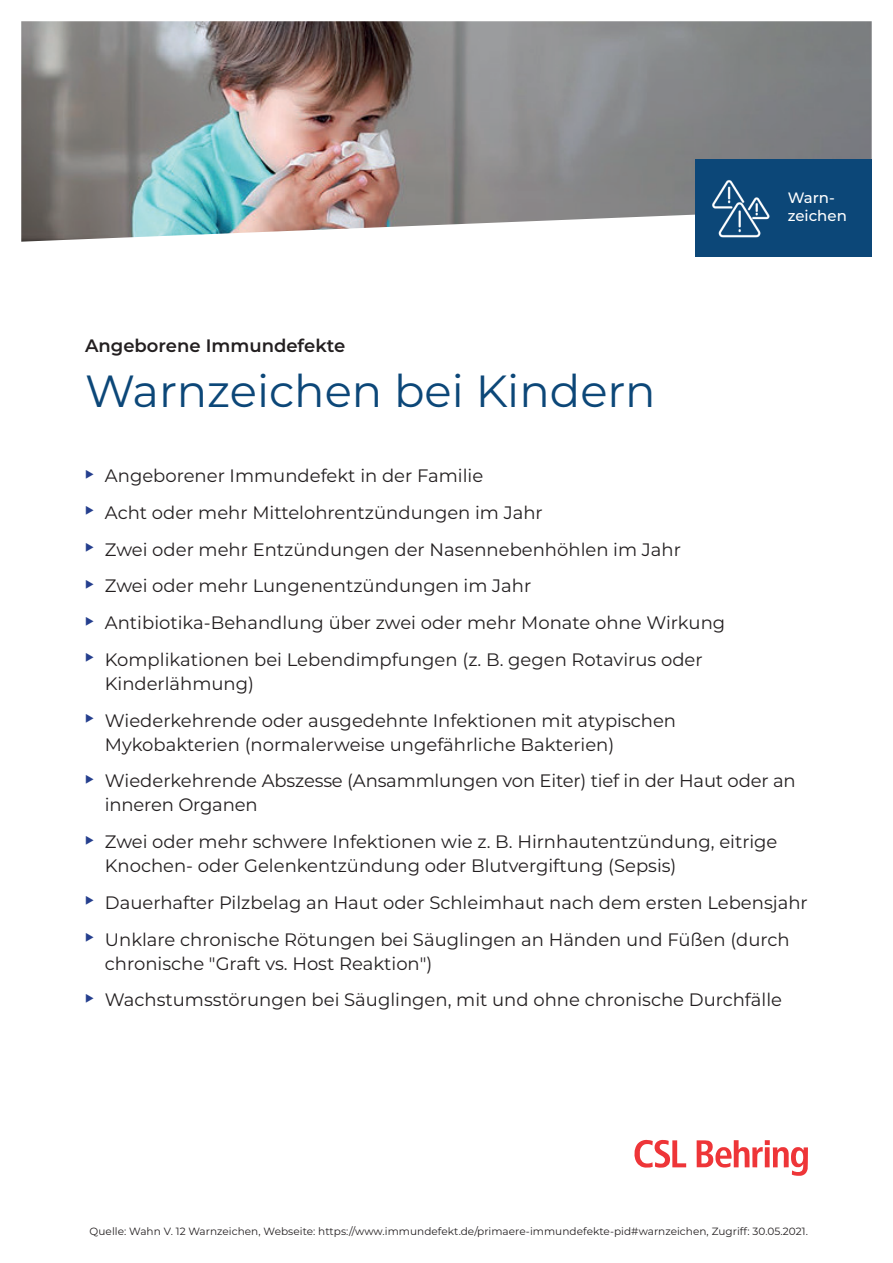
<style>
.page{position:relative;width:893px;height:1263px;background:#fff}
.page>*{position:absolute;margin:0;border:0;box-sizing:border-box;transform-origin:0 0}
.t1{font:45px "Montserrat";color:#0c4778}
.t2{font:18px/24px "Montserrat";color:#231f20}
.t3{font:600 18px "Montserrat";color:#231f20}
.t4{font:500 15px/18px "Montserrat";color:#fff}
.t5{font:10.5px "Montserrat";letter-spacing:.005em;color:#231f20}
</style>
<div class="page">
<img style="left:21px;top:21px;width:851px;height:221px">
<div style="left:695px;top:159px;width:177px;height:98px;background:#0c4778"></div>
<img style="left:712px;top:180px;width:58px;height:58px">
<svg style="left:634px;top:1140px;width:52px;height:28px"></svg>
<svg style="left:697px;top:1140px;width:111px;height:36px"></svg>
<p class="t3" style="left:85px;top:333px;width:262px">Angeborene Immundefekte</p>
<h1 class="t1" style="left:85px;top:360px;width:572px">Warnzeichen bei Kindern</h1>
<p class="t4" style="left:788px;top:189px;width:61px">Warn&shy;zeichen</p>
<p class="t2" style="left:85px;top:463px;width:400px"><sup>◆</sup> Angeborener Immundefekt in der Familie</p>
<p class="t2" style="left:85px;top:500px;width:459px"><sup>◆</sup> Acht oder mehr Mittelohrentzündungen im Jahr</p>
<p class="t2" style="left:85px;top:536px;width:597px"><sup>◆</sup> Zwei oder mehr Entzündungen der Nasennebenhöhlen im Jahr</p>
<p class="t2" style="left:85px;top:573px;width:448px"><sup>◆</sup> Zwei oder mehr Lungenentzündungen im Jahr</p>
<p class="t2" style="left:85px;top:610px;width:642px"><sup>◆</sup> Antibiotika-Behandlung über zwei oder mehr Monate ohne Wirkung</p>
<p class="t2" style="left:105px;top:647px;width:599px;text-indent:-20px"><sup>◆</sup> Komplikationen bei Lebendimpfungen (z. B. gegen Rotavirus oder<br>Kinderlähmung)</p>
<p class="t2" style="left:105px;top:707px;width:573px;text-indent:-20px"><sup>◆</sup> Wiederkehrende oder ausgedehnte Infektionen mit atypischen<br>Mykobakterien (normalerweise ungefährliche Bakterien)</p>
<p class="t2" style="left:105px;top:768px;width:692px;text-indent:-20px"><sup>◆</sup> Wiederkehrende Abszesse (Ansammlungen von Eiter) tief in der Haut oder an inneren Organen</p>
<p class="t2" style="left:105px;top:829px;width:674px;text-indent:-20px"><sup>◆</sup> Zwei oder mehr schwere Infektionen wie z. B. Hirnhautentzündung, eitrige<br>Knochen- oder Gelenkentzündung oder Blutvergiftung (Sepsis)</p>
<p class="t2" style="left:85px;top:890px;width:724px"><sup>◆</sup> Dauerhafter Pilzbelag an Haut oder Schleimhaut nach dem ersten Lebensjahr</p>
<p class="t2" style="left:105px;top:926px;width:686px;text-indent:-20px"><sup>◆</sup> Unklare chronische Rötungen bei Säuglingen an Händen und Füßen (durch chronische "Graft vs. Host Reaktion")</p>
<p class="t2" style="left:85px;top:987px;width:698px"><sup>◆</sup> Wachstumsstörungen bei Säuglingen, mit und ohne chronische Durchfälle</p>
<p class="t5" style="left:90px;top:1224px;width:720px">Quelle: Wahn V. 12 Warnzeichen, Webseite: https://www.immundefekt.de/primaere-immundefekte-pid#warnzeichen, Zugriff: 30.05.2021.</p>
</div>
